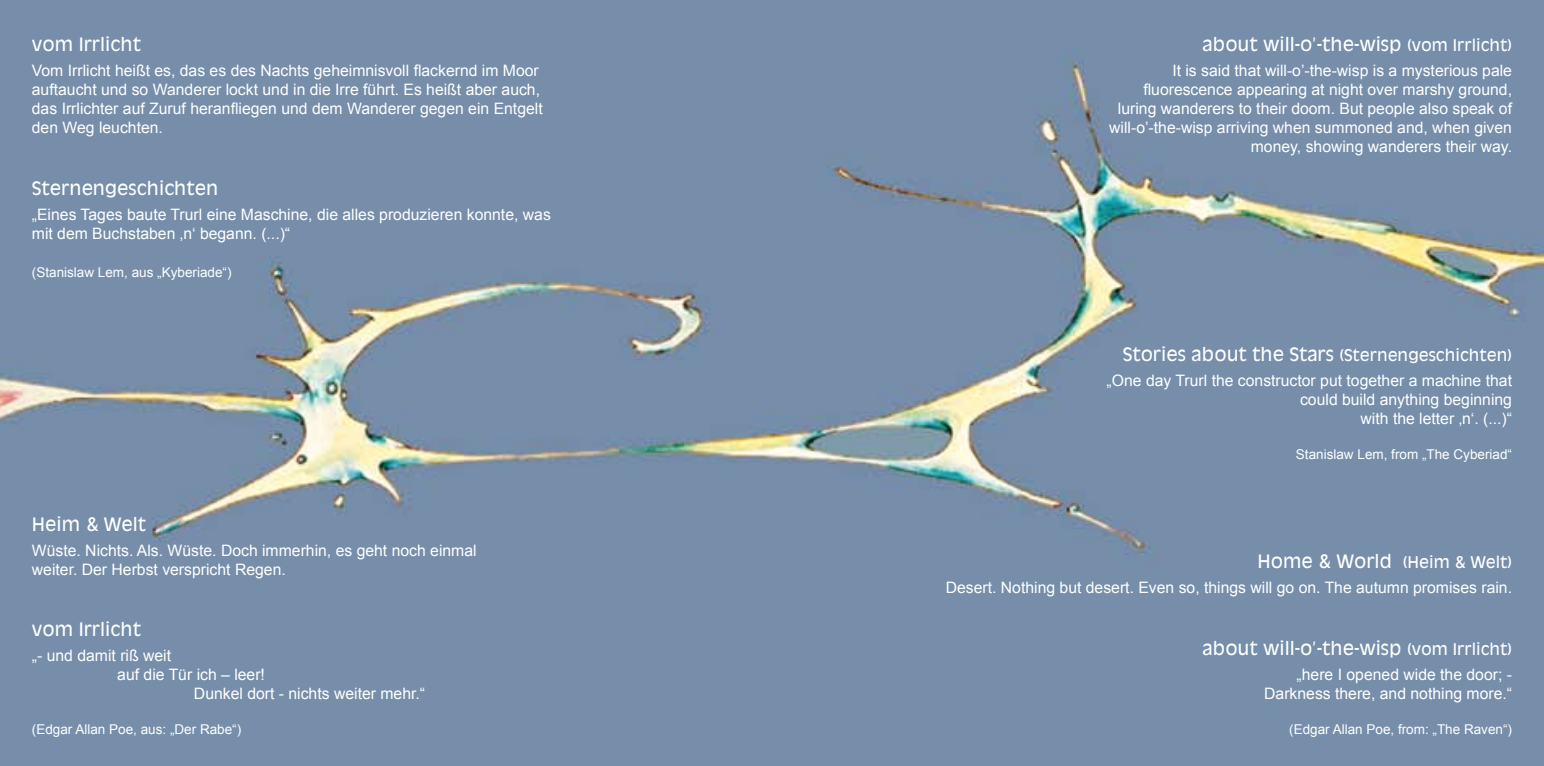
<style>
.page{position:relative;width:1544px;height:766px;background:#fff}
.page>*{position:absolute;margin:0;border:0;box-sizing:border-box;transform-origin:0 0}
.t1{font:18px "Antique Olive";color:#fff}
.t2{font:15.75px/18.9px "Arial";color:#fff;text-align:right}
.t3{font:15.75px "Antique Olive";color:#fff}
.t4{font:13.5px "Arial";color:#fff}
.s1{font-size:15.75px}
.s2{font-size:18px}
</style>
<div class="page">
<img style="left:0;top:0;width:1543px;height:765px">
<p class="t1" style="left:32px;top:32px;width:111px">VOM IRRLICHT</p>
<p class="t2" style="left:32px;top:61px;width:512px;text-align:left">Vom Irrlicht heißt es, das es des Nachts geheimnisvoll flackernd im Moor auftaucht und so Wanderer lockt und in die Irre führt. Es heißt aber auch, das Irrlichter auf Zuruf heranfliegen und dem Wanderer gegen ein Entgelt den Weg leuchten.</p>
<p class="t1" style="left:32px;top:176px;width:188px">STERNENGESCHICHTEN</p>
<p class="t2" style="left:32px;top:205px;width:520px;text-align:left">„Eines Tages baute Trurl eine Maschine, die alles produzieren konnte, was mit dem Buchstaben ‚n‘ begann. (...)“</p>
<p class="t4" style="left:32px;top:263px;width:201px">(Stanislaw Lem, aus „Kyberiade“)</p>
<p class="t1" style="left:32px;top:512px;width:116px">HEIM &amp; WELT</p>
<p class="t2" style="left:32px;top:541px;width:446px;text-align:left">Wüste. Nichts. Als. Wüste. Doch immerhin, es geht noch einmal weiter. Der Herbst verspricht Regen.</p>
<p class="t1" style="left:32px;top:617px;width:111px">VOM IRRLICHT</p>
<p class="t2" style="left:32px;top:646px;width:141px">„- und damit riß weit</p>
<p class="t2" style="left:117px;top:665px;width:149px">auf die Tür ich – leer!</p>
<p class="t2" style="left:194px;top:684px;width:233px">Dunkel dort - nichts weiter mehr.“</p>
<p class="t4" style="left:32px;top:720px;width:211px">(Edgar Allan Poe, aus: „Der Rabe“)</p>
<p class="t1" style="left:1202px;top:32px;width:311px">ABOUT WILL-O’-THE-WISP <span class="s1">(VOM IRRLICHT)</span></p>
<p class="t2" style="left:1109px;top:61px;width:404px">It is said that will-o’-the-wisp is a mysterious pale fluorescence appearing at night over marshy ground, luring wanderers to their doom. But people also speak of will-o’-the-wisp arriving when summoned and, when given money, showing wanderers their way.</p>
<p class="t1" style="left:1122px;top:342px;width:391px">STORIES ABOUT THE STARS <span class="s1">(STERNENGESCHICHTEN)</span></p>
<p class="t2" style="left:1106px;top:371px;width:407px">„One day Trurl the constructor put together a machine that could build anything beginning<br>with the letter ‚n‘. (...)“</p>
<p class="t4" style="left:1296px;top:445px;width:218px">Stanislaw Lem, from „The Cyberiad“</p>
<p class="t3" style="left:1257px;top:551px;width:256px"><span class="s2">HOME &amp; WORLD</span> (HEIM &amp; WELT)</p>
<p class="t2" style="left:945px;top:578px;width:568px">Desert. Nothing but desert. Even so, things will go on. The autumn promises rain.</p>
<p class="t1" style="left:1202px;top:636px;width:311px">ABOUT WILL-O’-THE-WISP <span class="s1">(VOM IRRLICHT)</span></p>
<p class="t2" style="left:1264px;top:665px;width:249px">„here I opened wide the door; -<br>Darkness there, and nothing more.“</p>
<p class="t4" style="left:1289px;top:720px;width:224px">(Edgar Allan Poe, from: „The Raven“)</p>
</div>
